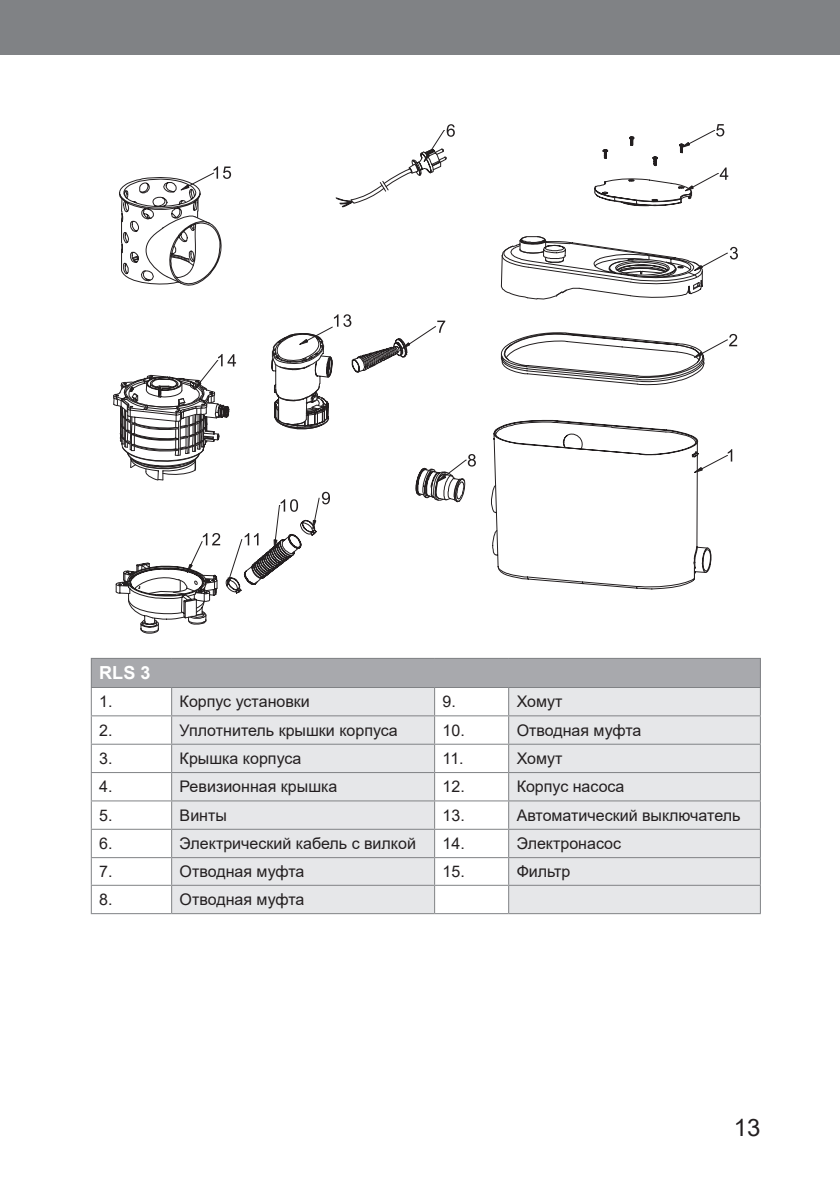
<style>
.page{position:relative;width:840px;height:1191px;background:#fff}
.page>*{position:absolute;margin:0;border:0;box-sizing:border-box;transform-origin:0 0}
.t1{font:24px "Arial";color:#231f20}
.t2{font:700 18px "Arial";color:#fff}
.t3{font:16px "Arial";color:#231f20}
</style>
<div class="page">
<div style="left:0;top:0;width:839px;height:55px;background:#808285"></div>
<svg style="left:113px;top:124px;width:624px;height:504px"></svg>
<div style="left:91px;top:658px;width:669px;height:29px;background:#a8a9ad"></div>
<svg style="left:172px;top:688px;width:587px;height:225px;background:#e7e8ea"></svg>
<hr style="left:91px;top:658px;width:80px;height:1px;background:#808285">
<hr style="left:171px;top:658px;width:263px;height:1px;background:#808285">
<hr style="left:434px;top:658px;width:74px;height:1px;background:#808285">
<hr style="left:508px;top:658px;width:252px;height:1px;background:#808285">
<hr style="left:91px;top:687px;width:80px;height:1px;background:#808285">
<hr style="left:171px;top:687px;width:263px;height:1px;background:#808285">
<hr style="left:434px;top:687px;width:74px;height:1px;background:#808285">
<hr style="left:508px;top:687px;width:252px;height:1px;background:#808285">
<hr style="left:91px;top:715px;width:80px;height:1px;background:#808285">
<hr style="left:171px;top:715px;width:263px;height:1px;background:#808285">
<hr style="left:434px;top:715px;width:74px;height:1px;background:#808285">
<hr style="left:508px;top:715px;width:252px;height:1px;background:#808285">
<hr style="left:91px;top:743px;width:80px;height:1px;background:#808285">
<hr style="left:171px;top:743px;width:263px;height:1px;background:#808285">
<hr style="left:434px;top:743px;width:74px;height:1px;background:#808285">
<hr style="left:508px;top:743px;width:252px;height:1px;background:#808285">
<hr style="left:91px;top:772px;width:80px;height:1px;background:#808285">
<hr style="left:171px;top:772px;width:263px;height:1px;background:#808285">
<hr style="left:434px;top:772px;width:74px;height:1px;background:#808285">
<hr style="left:508px;top:772px;width:252px;height:1px;background:#808285">
<hr style="left:91px;top:800px;width:80px;height:1px;background:#808285">
<hr style="left:171px;top:800px;width:263px;height:1px;background:#808285">
<hr style="left:434px;top:800px;width:74px;height:1px;background:#808285">
<hr style="left:508px;top:800px;width:252px;height:1px;background:#808285">
<hr style="left:91px;top:828px;width:80px;height:1px;background:#808285">
<hr style="left:171px;top:828px;width:263px;height:1px;background:#808285">
<hr style="left:434px;top:828px;width:74px;height:1px;background:#808285">
<hr style="left:508px;top:828px;width:252px;height:1px;background:#808285">
<hr style="left:91px;top:857px;width:80px;height:1px;background:#808285">
<hr style="left:171px;top:857px;width:263px;height:1px;background:#808285">
<hr style="left:434px;top:857px;width:74px;height:1px;background:#808285">
<hr style="left:508px;top:857px;width:252px;height:1px;background:#808285">
<hr style="left:91px;top:884px;width:80px;height:1px;background:#808285">
<svg style="left:91px;top:659px;width:1px;height:254px"></svg>
<hr style="left:171px;top:884px;width:263px;height:1px;background:#808285">
<svg style="left:171px;top:688px;width:1px;height:225px"></svg>
<hr style="left:434px;top:884px;width:74px;height:1px;background:#808285">
<svg style="left:434px;top:688px;width:1px;height:225px"></svg>
<hr style="left:508px;top:884px;width:252px;height:1px;background:#808285">
<svg style="left:508px;top:688px;width:1px;height:225px"></svg>
<svg style="left:759px;top:688px;width:1px;height:225px"></svg>
<hr style="left:91px;top:913px;width:80px;height:1px;background:#808285">
<hr style="left:171px;top:913px;width:263px;height:1px;background:#808285">
<hr style="left:434px;top:913px;width:74px;height:1px;background:#808285">
<hr style="left:508px;top:913px;width:252px;height:1px;background:#808285">
<p class="t2" style="left:99px;top:660px;width:53px">RLS 3</p>
<p class="t3" style="left:99px;top:690px;width:15px">1.</p>
<p class="t3" style="left:179px;top:690px;width:132px">Корпус установки</p>
<p class="t3" style="left:442px;top:690px;width:15px">9.</p>
<p class="t3" style="left:516px;top:690px;width:47px">Хомут</p>
<p class="t3" style="left:99px;top:719px;width:15px">2.</p>
<p class="t3" style="left:179px;top:719px;width:219px">Уплотнитель крышки корпуса</p>
<p class="t3" style="left:442px;top:719px;width:24px">10.</p>
<p class="t3" style="left:516px;top:719px;width:126px">Отводная муфта</p>
<p class="t3" style="left:99px;top:747px;width:15px">3.</p>
<p class="t3" style="left:179px;top:747px;width:123px">Крышка корпуса</p>
<p class="t3" style="left:442px;top:747px;width:23px">11.</p>
<p class="t3" style="left:516px;top:747px;width:47px">Хомут</p>
<p class="t3" style="left:99px;top:775px;width:15px">4.</p>
<p class="t3" style="left:179px;top:775px;width:159px">Ревизионная крышка</p>
<p class="t3" style="left:442px;top:775px;width:24px">12.</p>
<p class="t3" style="left:516px;top:775px;width:109px">Корпус насоса</p>
<p class="t3" style="left:99px;top:804px;width:15px">5.</p>
<p class="t3" style="left:179px;top:804px;width:49px">Винты</p>
<p class="t3" style="left:442px;top:804px;width:24px">13.</p>
<p class="t3" style="left:516px;top:804px;width:225px">Автоматический выключатель</p>
<p class="t3" style="left:99px;top:832px;width:15px">6.</p>
<p class="t3" style="left:179px;top:832px;width:238px">Электрический кабель с вилкой</p>
<p class="t3" style="left:442px;top:832px;width:24px">14.</p>
<p class="t3" style="left:516px;top:832px;width:106px">Электронасос</p>
<p class="t3" style="left:99px;top:860px;width:15px">7.</p>
<p class="t3" style="left:179px;top:860px;width:126px">Отводная муфта</p>
<p class="t3" style="left:442px;top:860px;width:24px">15.</p>
<p class="t3" style="left:516px;top:860px;width:55px">Фильтр</p>
<p class="t3" style="left:99px;top:888px;width:15px">8.</p>
<p class="t3" style="left:179px;top:888px;width:126px">Отводная муфта</p>
<h1 class="t1" style="left:733px;top:1111px;width:28px">13</h1>
</div>
